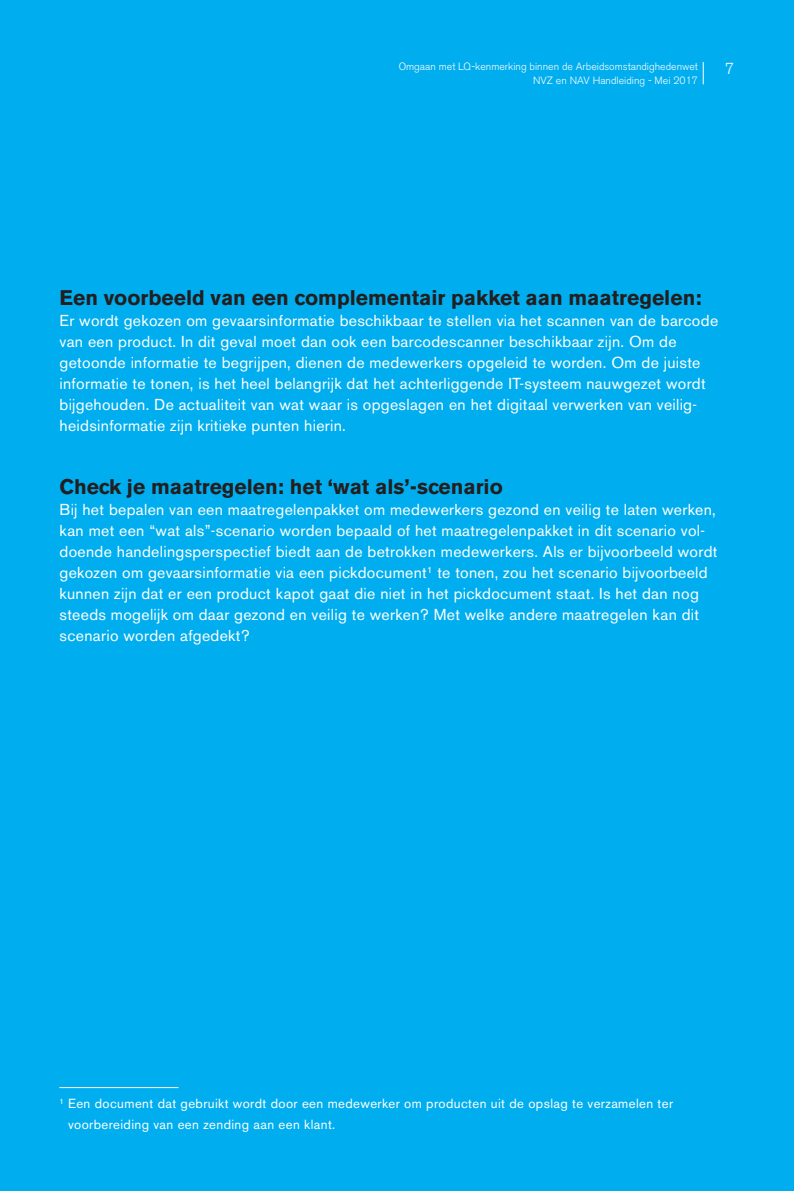
<style>
.page{position:relative;width:794px;height:1191px;background:#00aeef}
.page>*{position:absolute;margin:0;border:0;box-sizing:border-box;transform-origin:0 0}
.t1{font:700 21px "Akzidenz Grotesk BE";color:#231f20}
.t2{font:15.75px/21px "Akzidenz Grotesk BE";letter-spacing:.02em;color:#fff}
.t3{font:300 15.75px "Akzidenz Grotesk BE";color:#fff}
.t4{font:13.12px/21px "Akzidenz Grotesk BE";letter-spacing:.03em;color:#fff}
.t5{font:300 10.5px "Akzidenz Grotesk BE";color:#fff}
</style>
<div class="page">
<svg style="left:703px;top:62px;width:1px;height:22px"></svg>
<hr style="left:59px;top:1087px;width:119px;height:1px;background:#fff">
<p class="t5" style="left:399px;top:60px;width:301px">Omgaan met LQ-kenmerking binnen de Arbeidsomstandighedenwet</p>
<p class="t3" style="left:725px;top:59px;width:11px">7</p>
<p class="t5" style="left:533px;top:74px;width:166px">NVZ en NAV Handleiding - Mei 2017</p>
<h1 class="t1" style="left:60px;top:285px;width:643px">Een voorbeeld van een complementair pakket aan maatregelen:</h1>
<p class="t2" style="left:60px;top:310px;width:660px">Er wordt gekozen om gevaarsinformatie beschikbaar te stellen via het scannen van de barcode van een product. In dit geval moet dan ook een barcodescanner beschikbaar zijn. Om de getoonde informatie te begrijpen, dienen de medewerkers opgeleid te worden. Om de juiste informatie te tonen, is het heel belangrijk dat het achterliggende IT-systeem nauwgezet wordt bijgehouden. De actualiteit van wat waar is opgeslagen en het digitaal verwerken van veilig&shy;heidsinformatie zijn kritieke punten hierin.</p>
<h1 class="t1" style="left:60px;top:474px;width:445px">Check je maatregelen: het ‘wat als’-scenario</h1>
<p class="t2" style="left:60px;top:499px;width:659px">Bij het bepalen van een maatregelenpakket om medewerkers gezond en veilig te laten werken, kan met een “wat als”-scenario worden bepaald of het maatregelenpakket in dit scenario vol&shy;doende handelingsperspectief biedt aan de betrokken medewerkers. Als er bijvoorbeeld wordt gekozen om gevaarsinformatie via een pickdocument<sup>1</sup> te tonen, zou het scenario bijvoorbeeld kunnen zijn dat er een product kapot gaat die niet in het pickdocument staat. Is het dan nog steeds mogelijk om daar gezond en veilig te werken? Met welke andere maatregelen kan dit scenario worden afgedekt?</p>
<p class="t4" style="left:68px;top:1093px;width:606px;text-indent:-9px"><sup>1</sup> Een document dat gebruikt wordt door een medewerker om producten uit de opslag te verzamelen ter voorbereiding van een zending aan een klant.</p>
</div>
